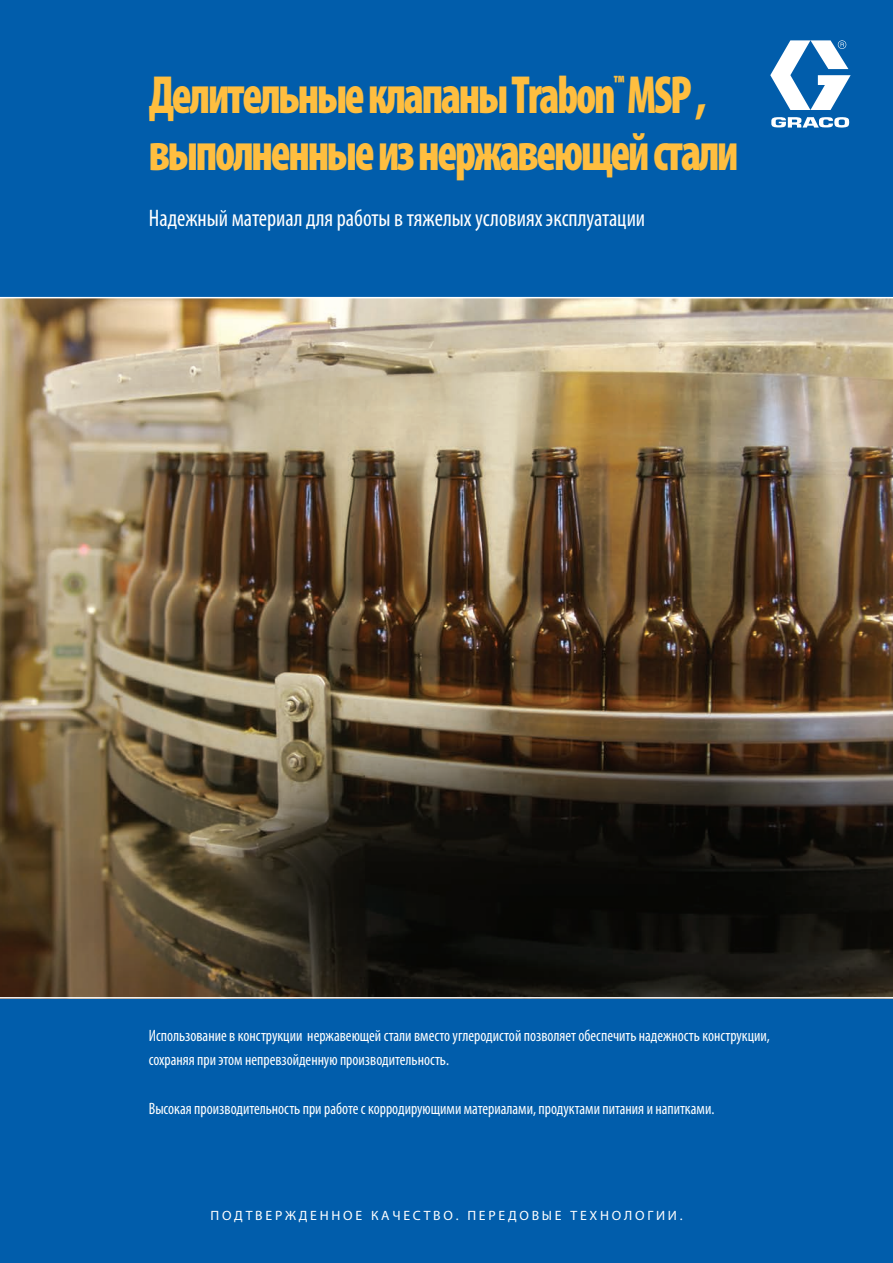
<style>
.page{position:relative;width:893px;height:1263px;background:#015dab}
.page>*{position:absolute;margin:0;border:0;box-sizing:border-box;transform-origin:0 0}
.t1{font:900 condensed 54px "Myriad Pro";letter-spacing:-.05em;color:#ffbe3f;scale:.83 1}
.t2{font:condensed 24px "Myriad Pro";color:#fff;scale:.95 1}
.t3{font:900 condensed 24px "Myriad Pro";color:#ffbe3f;scale:.83 1}
.t4{font:condensed 16.5px/24px "Myriad Pro";color:#fff;scale:.95 1}
.t5{font:13.5px "Myriad Pro";letter-spacing:.2em;color:#fff}
</style>
<div class="page">
<img style="left:0;top:298px;width:893px;height:699px">
<hr style="left:0;top:297px;width:893px;height:1px;background:#fff">
<hr style="left:0;top:997px;width:893px;height:1px;background:#fff">
<svg style="left:770px;top:40px;width:81px;height:88px"></svg>
<h1 class="t1" style="left:149px;top:65px;width:673px">Делительные клапаны Trabon MSP ,</h1>
<h2 class="t3" style="left:613px;top:71px;width:15px">™</h2>
<h1 class="t1" style="left:149px;top:122px;width:712px">выполненные из нержавеющей стали</h1>
<h2 class="t2" style="left:149px;top:205px;width:524px">Надежный материал для работы в тяжелых условиях эксплуатации</h2>
<p class="t4" style="left:149px;top:1024px;width:655px">Использование в конструкции нержавеющей стали вместо углеродистой позволяет обеспечить надежность конструкции, сохраняя при этом непревзойденную производительность.</p>
<p class="t4" style="left:149px;top:1096px;width:597px">Высокая производительность при работе с корродирующими материалами, продуктами питания и напитками.</p>
<p class="t5" style="left:210px;top:1208px;width:474px">ПОДТВЕРЖДЕННОЕ КАЧЕСТВО. ПЕРЕДОВЫЕ ТЕХНОЛОГИИ.</p>
</div>
